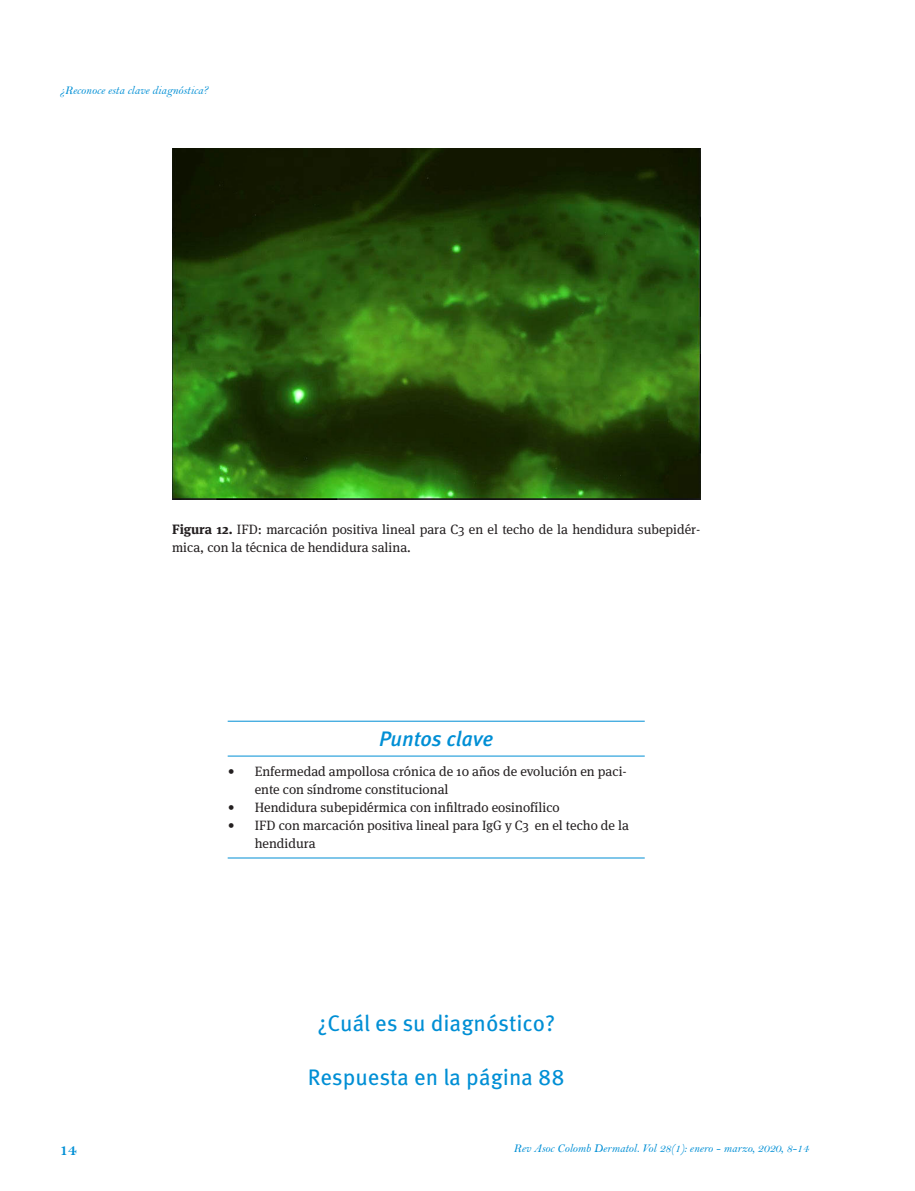
<style>
.page{position:relative;width:915px;height:1191px;background:#fff}
.page>*{position:absolute;margin:0;border:0;box-sizing:border-box;transform-origin:0 0}
.caja_texto{font:22.5px "Meta Pro";letter-spacing:-.005em;color:#008fd5}
.subtitulo{font:italic 500 21px "Meta Pro";letter-spacing:-.005em;color:#008fd5}
.t1{font:16.5px "Bell MT Bold";color:#008fd5}
.caja_texto-2{font:13.5px/18px "Meta Serif OT";color:#231f20}
.marcacion{font:12px "Bell MT Italic";color:#008fd5}
.s1{font-weight:700}
</style>
<div class="page">
<img style="left:172px;top:149px;width:528px;height:351px">
<hr style="left:227px;top:721px;width:417px;height:1px;background:#008fd5">
<hr style="left:227px;top:755px;width:417px;height:1px;background:#008fd5">
<hr style="left:227px;top:857px;width:417px;height:1px;background:#008fd5">
<p class="marcacion" style="left:60px;top:83px;width:149px">¿Reconoce esta clave diagnóstica?</p>
<p class="caja_texto-2" style="left:172px;top:521px;width:529px"><span class="s1">Figura 12.</span> IFD: marcación positiva lineal para C3 en el techo de la hendidura subepidér&shy;mica, con la técnica de hendidura salina.</p>
<p class="subtitulo" style="left:379px;top:725px;width:116px">Puntos clave</p>
<p class="caja_texto-2" style="left:254px;top:762px;width:373px;text-indent:-27px">• Enfermedad ampollosa crónica de 10 años de evolución en paci&shy;ente con síndrome constitucional</p>
<p class="caja_texto-2" style="left:227px;top:798px;width:333px">• Hendidura subepidérmica con infiltrado eosinofílico</p>
<p class="caja_texto-2" style="left:254px;top:816px;width:376px;text-indent:-27px">• IFD con marcación positiva lineal para IgG y C3 en el techo de la hendidura</p>
<p class="caja_texto" style="left:317px;top:1008px;width:239px">¿Cuál es su diagnóstico?</p>
<p class="caja_texto" style="left:308px;top:1062px;width:258px">Respuesta en la página 88</p>
<p class="t1" style="left:59px;top:1140px;width:19px">14</p>
<p class="marcacion" style="left:513px;top:1141px;width:296px">Rev Asoc Colomb Dermatol. Vol 28(1): enero - marzo, 2020, 8-14</p>
</div>
